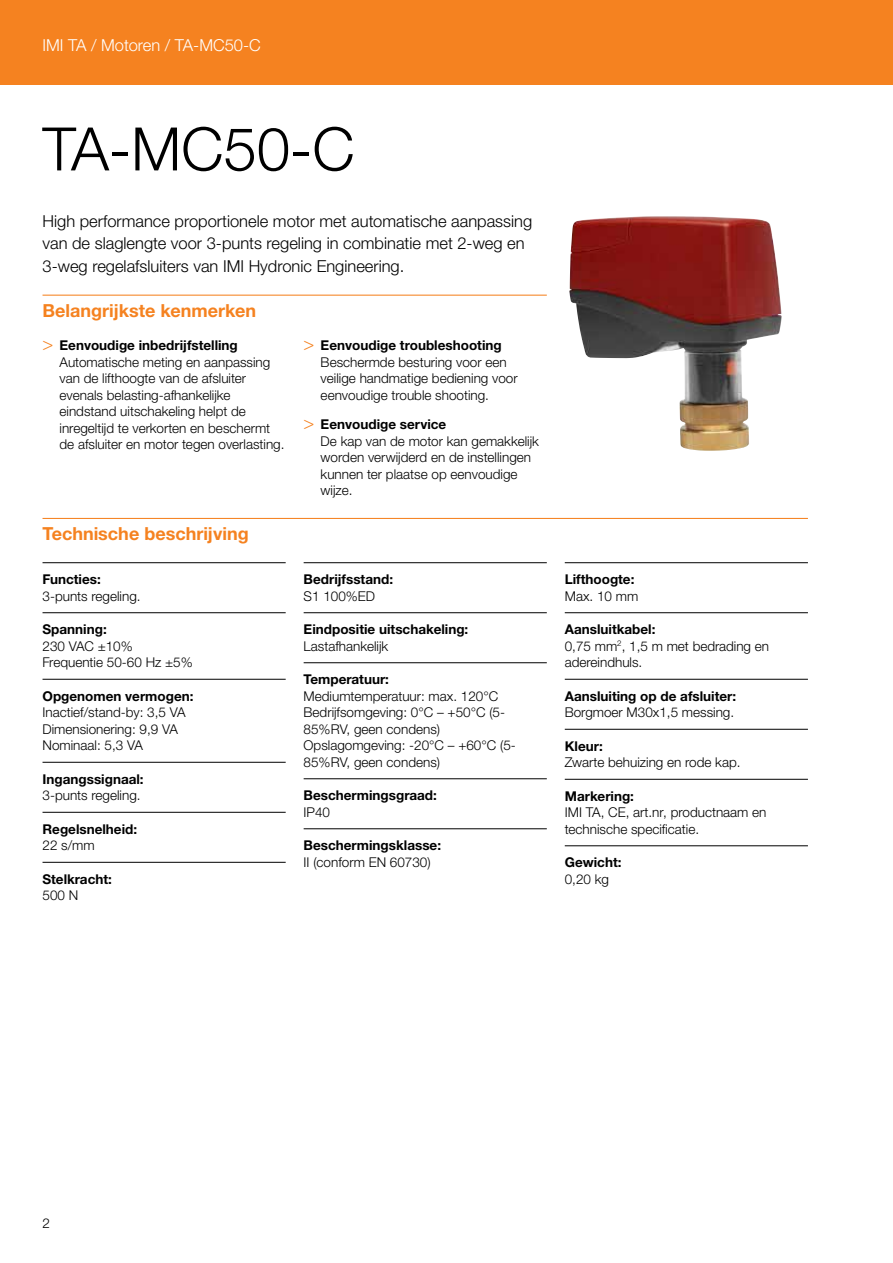
<style>
.page{position:relative;width:893px;height:1263px;background:#fff}
.page>*{position:absolute;margin:0;border:0;box-sizing:border-box;transform-origin:0 0}
.t1{font:300 60px "Helvetica Neue LTW1 G";color:#000}
.t2{font:700 18px "Helvetica Neue LTW1 G";color:#f58220}
.t3{font:300 16.5px/22.5px "Helvetica Neue LTW1 G";color:#000}
.t4{font:300 16.5px "Helvetica Neue LTW1 G";color:#fff}
.t5{font:300 13.5px/16.5px "Helvetica Neue LTW1 G";color:#000}
.t6{font:700 13.5px "Helvetica Neue LTW1 G";color:#000}
.s1{font-family:"Helvetica Neue LT Std";font-size:18px;color:#f58220}
.s2{font-weight:700}
</style>
<div class="page">
<div style="left:0;top:0;width:893px;height:85px;background:#f58220"></div>
<hr style="left:43px;top:295px;width:504px;height:1px;background:#f58220">
<hr style="left:43px;top:518px;width:765px;height:1px;background:#f58220">
<hr style="left:43px;top:562px;width:243px;height:1px;background:#000">
<hr style="left:43px;top:612px;width:243px;height:1px;background:#000">
<hr style="left:43px;top:679px;width:243px;height:1px;background:#000">
<hr style="left:43px;top:762px;width:243px;height:1px;background:#000">
<hr style="left:43px;top:812px;width:243px;height:1px;background:#000">
<hr style="left:43px;top:862px;width:243px;height:1px;background:#000">
<hr style="left:304px;top:562px;width:243px;height:1px;background:#000">
<hr style="left:304px;top:612px;width:243px;height:1px;background:#000">
<hr style="left:304px;top:662px;width:243px;height:1px;background:#000">
<hr style="left:304px;top:778px;width:243px;height:1px;background:#000">
<hr style="left:304px;top:828px;width:243px;height:1px;background:#000">
<hr style="left:565px;top:562px;width:243px;height:1px;background:#000">
<hr style="left:565px;top:612px;width:243px;height:1px;background:#000">
<hr style="left:565px;top:679px;width:243px;height:1px;background:#000">
<hr style="left:565px;top:729px;width:243px;height:1px;background:#000">
<hr style="left:565px;top:779px;width:243px;height:1px;background:#000">
<hr style="left:565px;top:845px;width:243px;height:1px;background:#000">
<img style="left:569px;top:216px;width:180px;height:235px">
<p class="t4" style="left:43px;top:35px;width:220px">IMI TA / Motoren / TA-MC50-C</p>
<h1 class="t1" style="left:43px;top:112px;width:314px">TA-MC50-C</h1>
<p class="t3" style="left:43px;top:210px;width:491px">High performance proportionele motor met automatische aanpassing van de slaglengte voor 3-punts regeling in combinatie met 2-weg en<br>3-weg regelafsluiters van IMI Hydronic Engineering.</p>
<h2 class="t2" style="left:43px;top:299px;width:215px">Belangrijkste kenmerken</h2>
<p class="t5" style="left:60px;top:337px;width:226px;text-indent:-17px"><span class="s1">&gt;</span> <span class="s2">Eenvoudige inbedrijfstelling </span>Automatische meting en aanpassing van de lifthoogte van de afsluiter evenals belasting-afhankelijke eindstand uitschakeling helpt de inregeltijd te verkorten en beschermt de afsluiter en motor tegen overlasting.</p>
<p class="t5" style="left:321px;top:337px;width:199px;text-indent:-17px"><span class="s1">&gt;</span> <span class="s2">Eenvoudige troubleshooting<br></span>Beschermde besturing voor een veilige handmatige bediening voor eenvoudige trouble shooting.</p>
<p class="t5" style="left:321px;top:416px;width:220px;text-indent:-17px"><span class="s1">&gt;</span> <span class="s2">Eenvoudige service<br></span>De kap van de motor kan gemakkelijk worden verwijderd en de instellingen kunnen ter plaatse op eenvoudige wijze.</p>
<h2 class="t2" style="left:43px;top:523px;width:208px">Technische beschrijving</h2>
<p class="t6" style="left:43px;top:571px;width:60px">Functies:</p>
<p class="t5" style="left:43px;top:588px;width:100px">3-punts regeling.</p>
<p class="t6" style="left:43px;top:621px;width:66px">Spanning:</p>
<p class="t5" style="left:43px;top:638px;width:152px">230 VAC ±10%<br>Frequentie 50-60 Hz ±5%</p>
<p class="t6" style="left:43px;top:688px;width:152px">Opgenomen vermogen:</p>
<p class="t5" style="left:43px;top:704px;width:145px">Inactief/stand-by: 3,5 VA<br>Dimensionering: 9,9 VA<br>Nominaal: 5,3 VA</p>
<p class="t6" style="left:43px;top:771px;width:103px">Ingangssignaal:</p>
<p class="t5" style="left:43px;top:787px;width:100px">3-punts regeling.</p>
<p class="t6" style="left:43px;top:821px;width:96px">Regelsnelheid:</p>
<p class="t5" style="left:43px;top:837px;width:54px">22 s/mm</p>
<p class="t6" style="left:43px;top:871px;width:71px">Stelkracht:</p>
<p class="t5" style="left:43px;top:887px;width:37px">500 N</p>
<p class="t6" style="left:304px;top:571px;width:91px">Bedrijfsstand:</p>
<p class="t5" style="left:304px;top:588px;width:73px">S1 100%ED</p>
<p class="t6" style="left:304px;top:621px;width:166px">Eindpositie uitschakeling:</p>
<p class="t5" style="left:304px;top:638px;width:86px">Lastafhankelijk</p>
<p class="t6" style="left:304px;top:671px;width:87px">Temperatuur:</p>
<p class="t5" style="left:304px;top:688px;width:214px">Mediumtemperatuur: max. 120°C<br>Bedrijfsomgeving: 0°C – +50°C (5-<br>85%RV, geen condens)<br>Opslagomgeving: -20°C – +60°C (5-<br>85%RV, geen condens)</p>
<p class="t6" style="left:304px;top:787px;width:135px">Beschermingsgraad:</p>
<p class="t5" style="left:304px;top:804px;width:28px">IP40</p>
<p class="t6" style="left:304px;top:837px;width:139px">Beschermingsklasse:</p>
<p class="t5" style="left:304px;top:854px;width:129px">II (conform EN 60730)</p>
<p class="t6" style="left:565px;top:571px;width:71px">Lifthoogte:</p>
<p class="t5" style="left:565px;top:588px;width:75px">Max. 10 mm</p>
<p class="t5" style="left:565px;top:621px;width:206px"><span class="s2">Aansluitkabel:<br></span>0,75 mm<sup>2</sup>, 1,5 m met bedrading en adereindhuls.</p>
<p class="t6" style="left:565px;top:688px;width:173px">Aansluiting op de afsluiter:</p>
<p class="t5" style="left:565px;top:704px;width:171px">Borgmoer M30x1,5 messing.</p>
<p class="t6" style="left:565px;top:738px;width:39px">Kleur:</p>
<p class="t5" style="left:565px;top:754px;width:177px">Zwarte behuizing en rode kap.</p>
<p class="t6" style="left:565px;top:788px;width:71px">Markering:</p>
<p class="t5" style="left:565px;top:804px;width:203px">IMI TA, CE, art.nr, productnaam en technische specificatie.</p>
<p class="t6" style="left:565px;top:854px;width:58px">Gewicht:</p>
<p class="t5" style="left:565px;top:871px;width:46px">0,20 kg</p>
<p class="t5" style="left:43px;top:1215px;width:9px">2</p>
</div>
